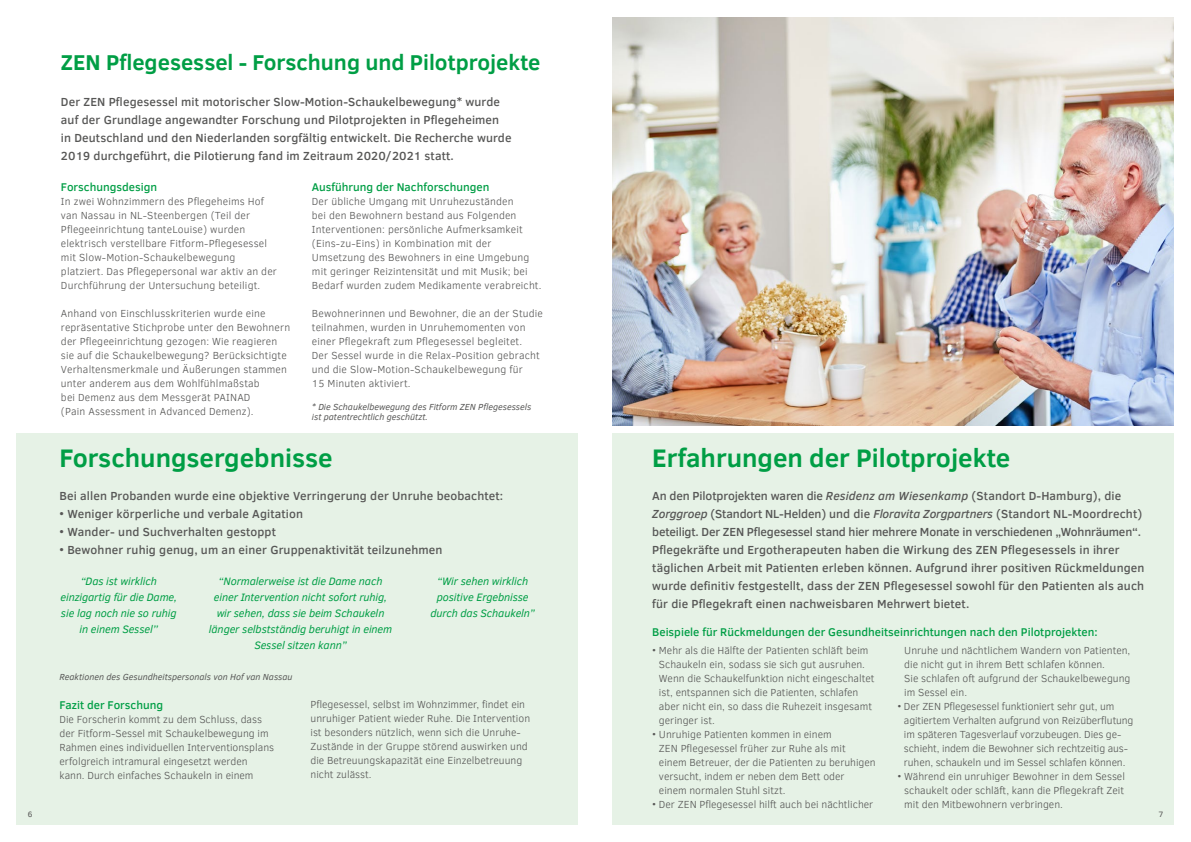
<style>
.page{position:relative;width:1191px;height:842px;background:#fff}
.page>*{position:absolute;margin:0;border:0;box-sizing:border-box;transform-origin:0 0}
.t1{font:700 26px "Clear Sans";color:#009e45}
.t2{font:700 22px "Clear Sans";color:#009e45}
.t3{font:500 12px/18px "Clear Sans";letter-spacing:.01em;color:#575756}
.t4{font:500 11.5px "Clear Sans";color:#009e45}
.t5{font:italic 11px/16px "Clear Sans";letter-spacing:-.01em;color:#009e45;text-align:center}
.t6{font:300 10.5px/14px "Clear Sans";color:#575756}
.t7{font:italic 9px/10px "Clear Sans";color:#575756}
.t8{font:8px "Clear Sans";color:#575756}
.s1{font-style:italic}
</style>
<div class="page">
<div style="left:612px;top:434px;width:562px;height:391px;background:#e6f2e6"></div>
<div style="left:16px;top:434px;width:562px;height:391px;background:#e6f2e6"></div>
<img style="left:612px;top:17px;width:562px;height:408px">
<h2 class="t2" style="left:61px;top:46px;width:481px">ZEN Pflegesessel - Forschung und Pilotprojekte</h2>
<p class="t3" style="left:61px;top:93px;width:452px">Der ZEN Pflegesessel mit motorischer Slow-Motion-Schaukelbewegung* wurde auf der Grundlage angewandter Forschung und Pilotprojekten in Pflegeheimen in Deutschland und den Niederlanden sorgfältig entwickelt. Die Recherche wurde 2019 durchgeführt, die Pilotierung fand im Zeitraum 2020/2021 statt.</p>
<p class="t4" style="left:312px;top:179px;width:179px">Ausführung der Nachforschungen</p>
<p class="t6" style="left:312px;top:195px;width:231px">Der übliche Umgang mit Unruhezuständen<br>bei den Bewohnern bestand aus Folgenden Interventionen: persönliche Aufmerksamkeit (Eins-zu-Eins) in Kombination mit der Umsetzung des Bewohners in eine Umgebung mit geringer Reizintensität und mit Musik; bei Bedarf wurden zudem Medikamente verabreicht.</p>
<p class="t6" style="left:312px;top:307px;width:232px">Bewohnerinnen und Bewohner, die an der Studie teilnahmen, wurden in Unruhemomenten von einer Pflegekraft zum Pflegesessel begleitet.<br>Der Sessel wurde in die Relax-Position gebracht und die Slow-Motion-Schaukelbewegung für<br>15 Minuten aktiviert.</p>
<p class="t7" style="left:312px;top:402px;width:221px">* Die Schaukelbewegung des Fitform ZEN Pflegesessels ist patentrechtlich geschützt.</p>
<h1 class="t1" style="left:60px;top:439px;width:275px">Forschungsergebnisse</h1>
<h1 class="t1" style="left:652px;top:439px;width:359px">Erfahrungen der Pilotprojekte</h1>
<p class="t4" style="left:61px;top:179px;width:98px">Forschungsdesign</p>
<p class="t6" style="left:61px;top:195px;width:217px">In zwei Wohnzimmern des Pflegeheims Hof van Nassau in NL-Steenbergen (Teil der Pflegeeinrichtung tanteLouise) wurden elektrisch verstellbare Fitform-Pflegesessel mit Slow-Motion-Schaukelbewegung platziert. Das Pflegepersonal war aktiv an der Durchführung der Untersuchung beteiligt.</p>
<p class="t6" style="left:61px;top:307px;width:231px">Anhand von Einschlusskriterien wurde eine repräsentative Stichprobe unter den Bewohnern der Pflegeeinrichtung gezogen: Wie reagieren sie auf die Schaukelbewegung? Berücksichtigte Verhaltensmerkmale und Äußerungen stammen unter anderem aus dem Wohlfühlmaßstab<br>bei Demenz aus dem Messgerät PAINAD<br>(Pain Assessment in Advanced Demenz).</p>
<p class="t3" style="left:60px;top:487px;width:445px">Bei allen Probanden wurde eine objektive Verringerung der Unruhe beobachtet:</p>
<p class="t3" style="left:60px;top:505px;width:245px">• Weniger körperliche und verbale Agitation</p>
<p class="t3" style="left:60px;top:523px;width:218px">• Wander- und Suchverhalten gestoppt</p>
<p class="t3" style="left:60px;top:541px;width:384px">• Bewohner ruhig genug, um an einer Gruppenaktivität teilzunehmen</p>
<p class="t5" style="left:209px;top:573px;width:185px">“Normalerweise ist die Dame nach einer Intervention nicht sofort ruhig, wir sehen, dass sie beim Schaukeln länger selbstständig beruhigt in einem Sessel sitzen kann”</p>
<p class="t5" style="left:61px;top:573px;width:118px">“Das ist wirklich einzigartig für die Dame, sie lag noch nie so ruhig in einem Sessel’’</p>
<p class="t5" style="left:430px;top:573px;width:106px">“Wir sehen wirklich positive Ergebnisse durch das Schaukeln”</p>
<p class="t7" style="left:60px;top:672px;width:234px">Reaktionen des Gesundheitspersonals von Hof van Nassau</p>
<p class="t4" style="left:60px;top:697px;width:105px">Fazit der Forschung</p>
<p class="t6" style="left:60px;top:712px;width:216px">Die Forscherin kommt zu dem Schluss, dass der Fitform-Sessel mit Schaukelbewegung im Rahmen eines individuellen Interventionsplans erfolgreich intramural eingesetzt werden kann. Durch einfaches Schaukeln in einem</p>
<p class="t6" style="left:310px;top:697px;width:221px">Pflegesessel, selbst im Wohnzimmer, findet ein unruhiger Patient wieder Ruhe. Die Intervention ist besonders nützlich, wenn sich die Unruhe-Zustände in der Gruppe störend auswirken und die Betreuungskapazität eine Einzelbetreuung nicht zulässt.</p>
<p class="t3" style="left:652px;top:487px;width:494px">An den Pilotprojekten waren die <span class="s1">Residenz am Wiesenkamp</span> (Standort D-Hamburg), die <span class="s1">Zorggroep</span> (Standort NL-Helden) und die <span class="s1">Floravita Zorgpartners</span> (Standort NL-Moordrecht) beteiligt. Der ZEN Pflegesessel stand hier mehrere Monate in verschiedenen „Wohnräumen“.<br>Pflegekräfte und Ergotherapeuten haben die Wirkung des ZEN Pflegesessels in ihrer täglichen Arbeit mit Patienten erleben können. Aufgrund ihrer positiven Rückmeldungen wurde definitiv festgestellt, dass der ZEN Pflegesessel sowohl für den Patienten als auch für die Pflegekraft einen nachweisbaren Mehrwert bietet.</p>
<p class="t4" style="left:652px;top:624px;width:447px">Beispiele für Rückmeldungen der Gesundheitseinrichtungen nach den Pilotprojekten:</p>
<p class="t6" style="left:659px;top:643px;width:217px;text-indent:-7px">• Mehr als die Hälfte der Patienten schläft beim Schaukeln ein, sodass sie sich gut ausruhen.<br>Wenn die Schaukelfunktion nicht eingeschaltet ist, entspannen sich die Patienten, schlafen aber nicht ein, so dass die Ruhezeit insgesamt geringer ist.</p>
<p class="t6" style="left:659px;top:727px;width:218px;text-indent:-7px">• Unruhige Patienten kommen in einem<br>ZEN Pflegesessel früher zur Ruhe als mit einem Betreuer, der die Patienten zu beruhigen versucht, indem er neben dem Bett oder<br>einem normalen Stuhl sitzt.</p>
<p class="t6" style="left:652px;top:797px;width:223px">• Der ZEN Pflegesessel hilft auch bei nächtlicher</p>
<p class="t6" style="left:904px;top:643px;width:228px">Unruhe und nächtlichem Wandern von Patienten, die nicht gut in ihrem Bett schlafen können.<br>Sie schlafen oft aufgrund der Schaukelbewegung im Sessel ein.</p>
<p class="t6" style="left:904px;top:699px;width:231px;text-indent:-6px">• Der ZEN Pflegesessel funktioniert sehr gut, um agitiertem Verhalten aufgrund von Reizüberflutung im späteren Tagesverlauf vorzubeugen. Dies ge&shy;schieht, indem die Bewohner sich rechtzeitig aus&shy;ruhen, schaukeln und im Sessel schlafen können.</p>
<p class="t6" style="left:904px;top:769px;width:222px;text-align:justify;text-indent:-7px">• Während ein unruhiger Bewohner in dem Sessel schaukelt oder schläft, kann die Pflegekraft Zeit mit den Mitbewohnern verbringen.</p>
<p class="t8" style="left:28px;top:809px;width:6px">6</p>
<p class="t8" style="left:1158px;top:809px;width:6px">7</p>
</div>
